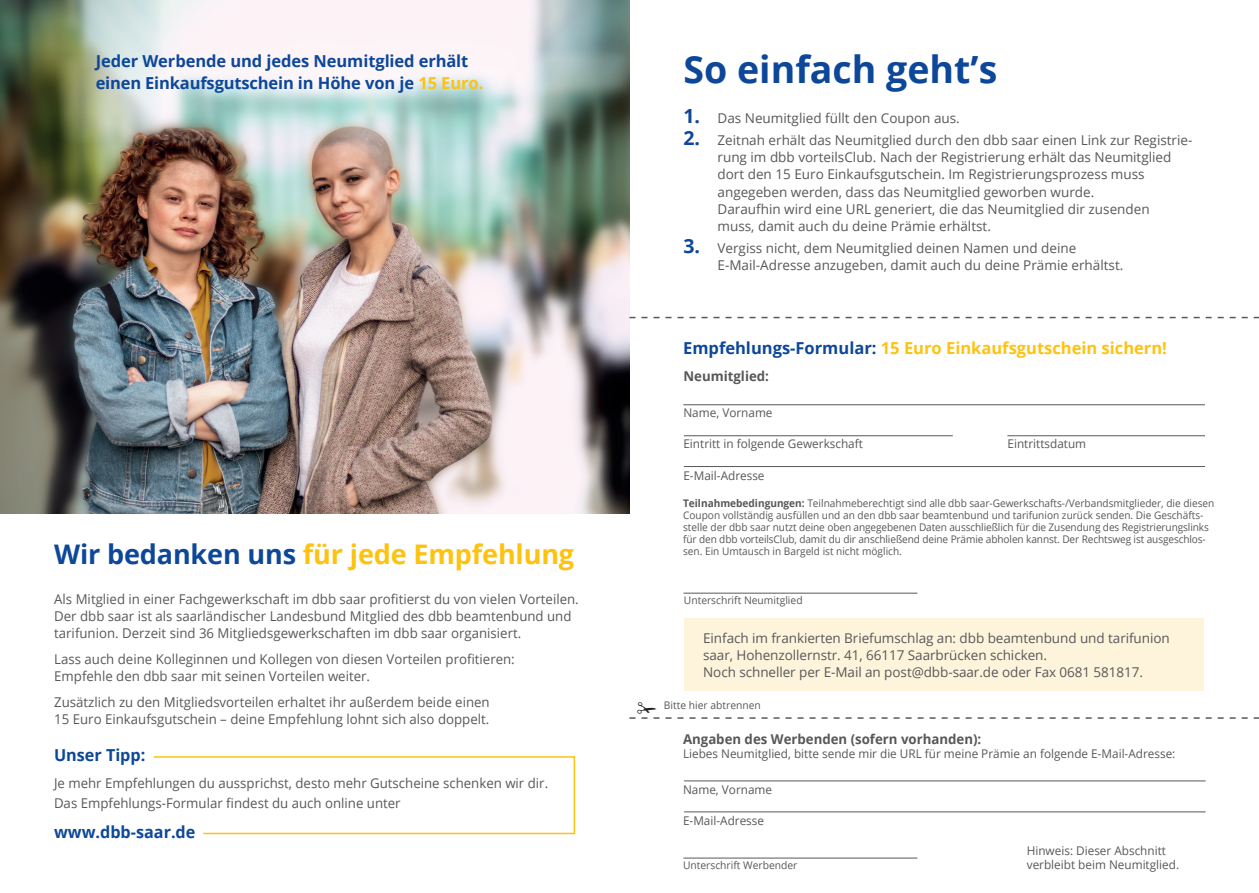
<style>
.page{position:relative;width:1259px;height:893px;background:#fff}
.page>*{position:absolute;margin:0;border:0;box-sizing:border-box;transform-origin:0 0}
.t1{font:700 37.5px "Open Sans";color:#0d4799}
.t2{font:700 27px "Open Sans";letter-spacing:-.005em;color:#fec210}
.t3{font:700 16.5px/22.5px "Open Sans";letter-spacing:-.005em;color:#0d4799}
.t4{font:700 16.5px "Open Sans";color:#fec210}
.t5{font:13.5px/17.2px "Open Sans";color:#57585a}
.t6{font:700 13.5px "Open Sans";color:#57585a}
.t7{font:12px/14.4px "Open Sans";color:#57585a}
.t8{font:10.5px/12px "Open Sans";color:#57585a;scale:.96 1}
.t9{font:10.5px "Open Sans";color:#57585a}
.s1{color:#fec210}
.s2{color:#0d4799}
.s3{font-weight:700;font-size:19.5px;color:#0d4799}
.s4{font-weight:700}
</style>
<div class="page">
<img style="left:0;top:0;width:629px;height:513px">
<svg style="left:54px;top:54px;width:492px;height:91px"></svg>
<svg style="left:629px;top:317px;width:630px;height:1px"></svg>
<hr style="left:683px;top:593px;width:234px;height:1px;background:#57585a">
<hr style="left:683px;top:858px;width:234px;height:1px;background:#57585a">
<hr style="left:683px;top:404px;width:522px;height:1px;background:#57585a">
<hr style="left:684px;top:435px;width:269px;height:1px;background:#57585a">
<hr style="left:1007px;top:435px;width:198px;height:1px;background:#57585a">
<hr style="left:684px;top:466px;width:521px;height:1px;background:#57585a">
<hr style="left:684px;top:811px;width:521px;height:1px;background:#57585a">
<hr style="left:684px;top:780px;width:521px;height:1px;background:#57585a">
<svg style="left:153px;top:756px;width:423px;height:79px"></svg>
<hr style="left:203px;top:833px;width:372px;height:1px;background:#fec210">
<div style="left:684px;top:619px;width:520px;height:72px;background:#fef4db"></div>
<svg style="left:629px;top:717px;width:630px;height:2px"></svg>
<p class="t3" style="left:96px;top:49px;width:389px">Jeder Werbende und jedes Neumitglied erhält einen Einkaufsgutschein in Höhe von je <span class="s1">15 Euro.</span></p>
<h2 class="t2" style="left:54px;top:535px;width:522px"><span class="s2">Wir bedanken uns</span> für jede Empfehlung</h2>
<p class="t5" style="left:54px;top:590px;width:526px">Als Mitglied in einer Fachgewerkschaft im dbb saar profitierst du von vielen Vorteilen.<br>Der dbb saar ist als saarländischer Landesbund Mitglied des dbb beamtenbund und tarifunion. Derzeit sind 36 Mitgliedsgewerkschaften im dbb saar organisiert.</p>
<p class="t5" style="left:54px;top:650px;width:462px">Lass auch deine Kolleginnen und Kollegen von diesen Vorteilen profitieren:<br>Empfehle den dbb saar mit seinen Vorteilen weiter.</p>
<p class="t5" style="left:54px;top:693px;width:437px">Zusätzlich zu den Mitgliedsvorteilen erhaltet ihr außerdem beide einen<br>15 Euro Einkaufsgutschein – deine Empfehlung lohnt sich also doppelt.</p>
<p class="t3" style="left:54px;top:743px;width:93px">Unser Tipp:</p>
<p class="t5" style="left:54px;top:773px;width:496px;line-height:19.8px">Je mehr Empfehlungen du aussprichst, desto mehr Gutscheine schenken wir dir.<br>Das Empfehlungs-Formular findest du auch online unter</p>
<p class="t3" style="left:54px;top:820px;width:143px">www.dbb-saar.de</p>
<h1 class="t1" style="left:683px;top:43px;width:315px">So einfach geht’s</h1>
<p class="t5" style="left:683px;top:109px;width:278px"><span class="s3">1.</span> Das Neumitglied füllt den Coupon aus.</p>
<p class="t5" style="left:717px;top:131px;width:476px;text-indent:-34px"><span class="s3">2.</span> Zeitnah erhält das Neumitglied durch den dbb saar einen Link zur Registrie&shy;rung im dbb vorteilsClub. Nach der Registrierung erhält das Neumitglied dort den 15 Euro Einkaufsgutschein. Im Registrierungsprozess muss angegeben werden, dass das Neumitglied geworben wurde.<br>Daraufhin wird eine URL generiert, die das Neumitglied dir zusenden<br>muss, damit auch du deine Prämie erhältst.</p>
<p class="t5" style="left:717px;top:239px;width:407px;text-indent:-34px"><span class="s3">3.</span> Vergiss nicht, dem Neumitglied deinen Namen und deine<br>E-Mail-Adresse anzugeben, damit auch du deine Prämie erhältst.</p>
<p class="t4" style="left:683px;top:336px;width:485px"><span class="s2">Empfehlungs-Formular:</span> 15 Euro Einkaufsgutschein sichern!</p>
<p class="t6" style="left:683px;top:367px;width:87px">Neumitglied:</p>
<p class="t7" style="left:683px;top:405px;width:91px">Name, Vorname</p>
<p class="t7" style="left:683px;top:436px;width:181px">Eintritt in folgende Gewerkschaft</p>
<p class="t7" style="left:1007px;top:436px;width:80px">Eintrittsdatum</p>
<p class="t7" style="left:683px;top:468px;width:83px">E-Mail-Adresse</p>
<p class="t8" style="left:683px;top:497px;width:555px"><span class="s4">Teilnahmebedingungen:</span> Teilnahmeberechtigt sind alle dbb saar-Gewerkschafts-/Verbandsmitglieder, die diesen Coupon vollständig ausfüllen und an den dbb saar beamtenbund und tarifunion zurück senden. Die Geschäfts&shy;stelle der dbb saar nutzt deine oben angegebenen Daten ausschließlich für die Zusendung des Registrierungslinks für den dbb vorteilsClub, damit du dir anschließend deine Prämie abholen kannst. Der Rechtsweg ist ausgeschlos&shy;sen. Ein Umtausch in Bargeld ist nicht möglich.</p>
<p class="t9" style="left:684px;top:593px;width:120px">Unterschrift Neumitglied</p>
<p class="t5" style="left:703px;top:629px;width:468px">Einfach im frankierten Briefumschlag an: dbb beamtenbund und tarifunion saar, Hohenzollernstr. 41, 66117 Saarbrücken schicken.<br>Noch schneller per E-Mail an post@dbb-saar.de oder Fax 0681 581817.</p>
<p class="t9" style="left:664px;top:698px;width:98px">Bitte hier abtrennen</p>
<p class="t6" style="left:683px;top:729px;width:300px">Angaben des Werbenden (sofern vorhanden):</p>
<p class="t7" style="left:683px;top:746px;width:494px">Liebes Neumitglied, bitte sende mir die URL für meine Prämie an folgende E-Mail-Adresse:</p>
<p class="t7" style="left:683px;top:782px;width:91px">Name, Vorname</p>
<p class="t7" style="left:683px;top:813px;width:83px">E-Mail-Adresse</p>
<p class="t7" style="left:1026px;top:843px;width:154px">Hinweis: Dieser Abschnitt verbleibt beim Neumitglied.</p>
<p class="t9" style="left:683px;top:858px;width:116px">Unterschrift Werbender</p>
</div>
